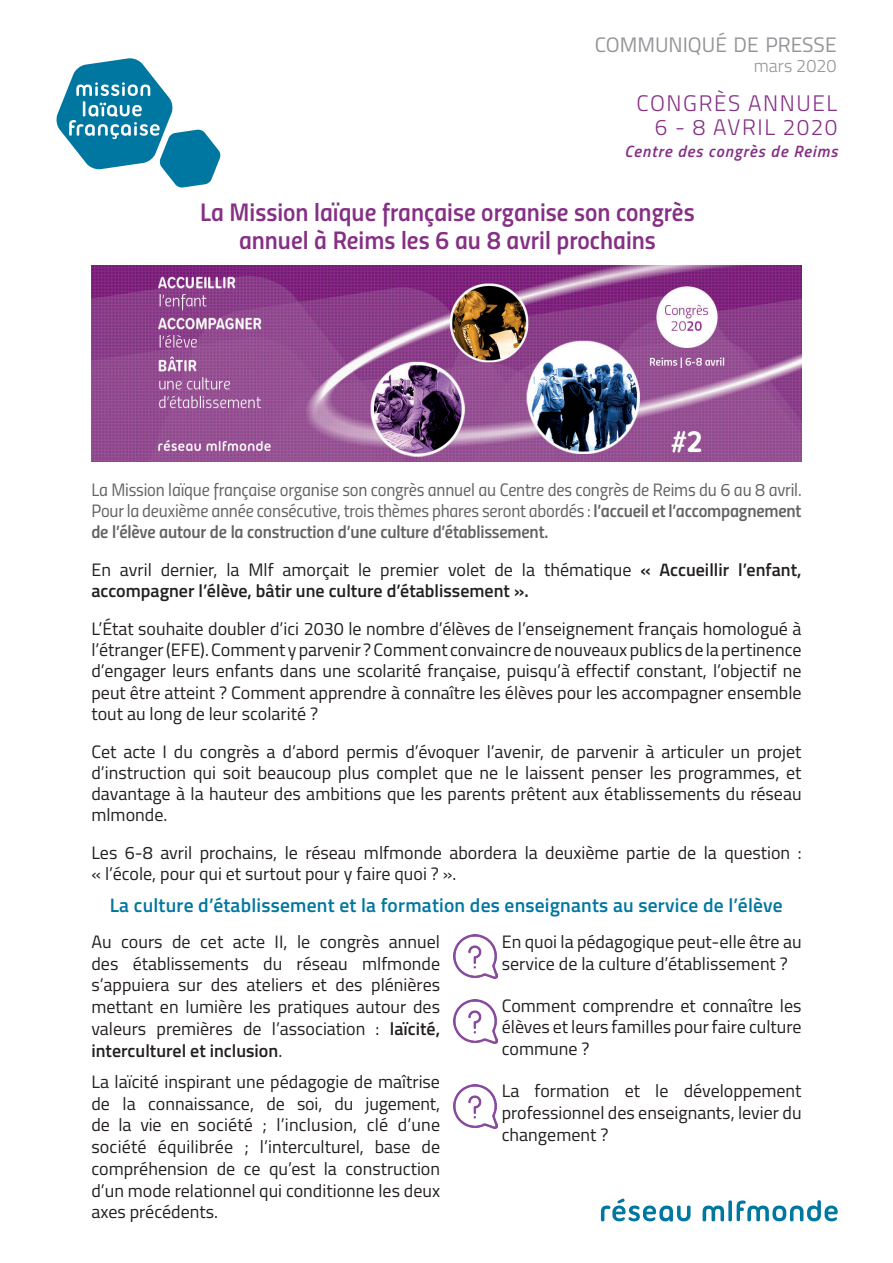
<style>
.page{position:relative;width:893px;height:1263px;background:#fff}
.page>*{position:absolute;margin:0;border:0;box-sizing:border-box;transform-origin:0 0}
.t1{font:25.5px/28.5px "Titillium Semibold Upright";color:#853085;text-align:center}
.t2{font:300 22.5px/24px "Titillium";letter-spacing:.07em;color:#853085;text-align:right}
.t3{font:21px "Titillium";color:#939598}
.t4{font:600 19.5px "Titillium";letter-spacing:.01em;color:#0077a1}
.t5{font:18px/21.8px "Titillium";color:#231f20;text-align:justify}
.t6{font:18px/21px "Titillium Regular Upright";letter-spacing:-.01em;color:#636366}
.t7{font:600 18px/21px "Titillium";color:#231f20}
.t8{font:18px "Titillium Semibold Upright";letter-spacing:-.01em;color:#636366}
.t9{font:300 18px "Titillium";color:#939598}
.t10{font:italic 600 16.35px "Titillium";letter-spacing:.06em;color:#853085}
.s1{font-family:"Titillium Semibold Upright"}
.s2{font-weight:400}
.s3{font-weight:600}
</style>
<div class="page">
<svg style="left:601px;top:1198px;width:89px;height:23px"></svg>
<svg style="left:703px;top:1200px;width:135px;height:21px"></svg>
<svg style="left:57px;top:58px;width:163px;height:130px"></svg>
<img style="left:91px;top:266px;width:710px;height:195px">
<img style="left:453px;top:934px;width:44px;height:45px">
<img style="left:453px;top:999px;width:44px;height:45px">
<img style="left:453px;top:1084px;width:44px;height:45px">
<p class="t3" style="left:595px;top:30px;width:243px">COMMUNIQUÉ DE PRESSE</p>
<p class="t9" style="left:754px;top:53px;width:84px">mars 2020</p>
<p class="t2" style="left:636px;top:90px;width:202px">CONGRÈS ANNUEL<br>6 - 8 AVRIL 2020</p>
<p class="t10" style="left:625px;top:139px;width:215px">Centre des congrès de Reims</p>
<h1 class="t1" style="left:200px;top:196px;width:496px">La Mission laïque française organise son congrès annuel à Reims les 6 au 8 avril prochains</h1>
<p class="t6" style="left:91px;top:479px;width:712px">La Mission laïque française organise son congrès annuel au Centre des congrès de Reims du 6 au 8 avril.<br>Pour la deuxième année consécutive, trois thèmes phares seront abordés : <span class="s1">l’accueil et l’accompagnement</span></p>
<p class="t8" style="left:91px;top:518px;width:458px">de l’élève autour de la construction d’une culture d’établissement.</p>
<p class="t7" style="left:91px;top:559px;width:712px"><span class="s2">En avril dernier, la Mlf amorçait le premier volet de la thématique</span> « Accueillir l’enfant, accompagner l’élève, bâtir une culture d’établissement ».</p>
<p class="t5" style="left:91px;top:618px;width:712px;line-height:21px">L’État souhaite doubler d’ici 2030 le nombre d’élèves de l’enseignement français homologué à l’étranger (EFE). Comment y parvenir ? Comment convaincre de nouveaux publics de la pertinence d’engager leurs enfants dans une scolarité française, puisqu’à effectif constant, l’objectif ne peut être atteint ? Comment apprendre à connaître les élèves pour les accompagner ensemble tout au long de leur scolarité ?</p>
<p class="t5" style="left:91px;top:740px;width:712px;line-height:21px">Cet acte I du congrès a d’abord permis d’évoquer l’avenir, de parvenir à articuler un projet d’instruction qui soit beaucoup plus complet que ne le laissent penser les programmes, et davantage à la hauteur des ambitions que les parents prêtent aux établissements du réseau mlmonde.</p>
<p class="t5" style="left:91px;top:841px;width:712px;line-height:21px">Les 6-8 avril prochains, le réseau mlfmonde abordera la deuxième partie de la question : « l’école, pour qui et surtout pour y faire quoi ? ».</p>
<p class="t4" style="left:110px;top:891px;width:674px">La culture d’établissement et la formation des enseignants au service de l’élève</p>
<p class="t5" style="left:91px;top:930px;width:350px">Au cours de cet acte II, le congrès annuel des établissements du réseau mlfmonde s’appuiera sur des ateliers et des plénières mettant en lumière les pratiques autour des valeurs premières de l’association : <span class="s3">laïcité, interculturel et inclusion</span>.</p>
<p class="t5" style="left:91px;top:1070px;width:350px">La laïcité inspirant une pédagogie de maîtrise de la connaissance, de soi, du jugement, de la vie en société ; l’inclusion, clé d’une société équilibrée ; l’interculturel, base de compréhension de ce qu’est la construction d’un mode relationnel qui conditionne les deux axes précédents.</p>
<p class="t5" style="left:502px;top:930px;width:301px">En quoi la pédagogique peut-elle être au service de la culture d’établissement ?</p>
<p class="t5" style="left:502px;top:993px;width:301px">Comment comprendre et connaître les élèves et leurs familles pour faire culture commune ?</p>
<p class="t5" style="left:502px;top:1079px;width:301px">La formation et le développement professionnel des enseignants, levier du changement ?</p>
</div>
